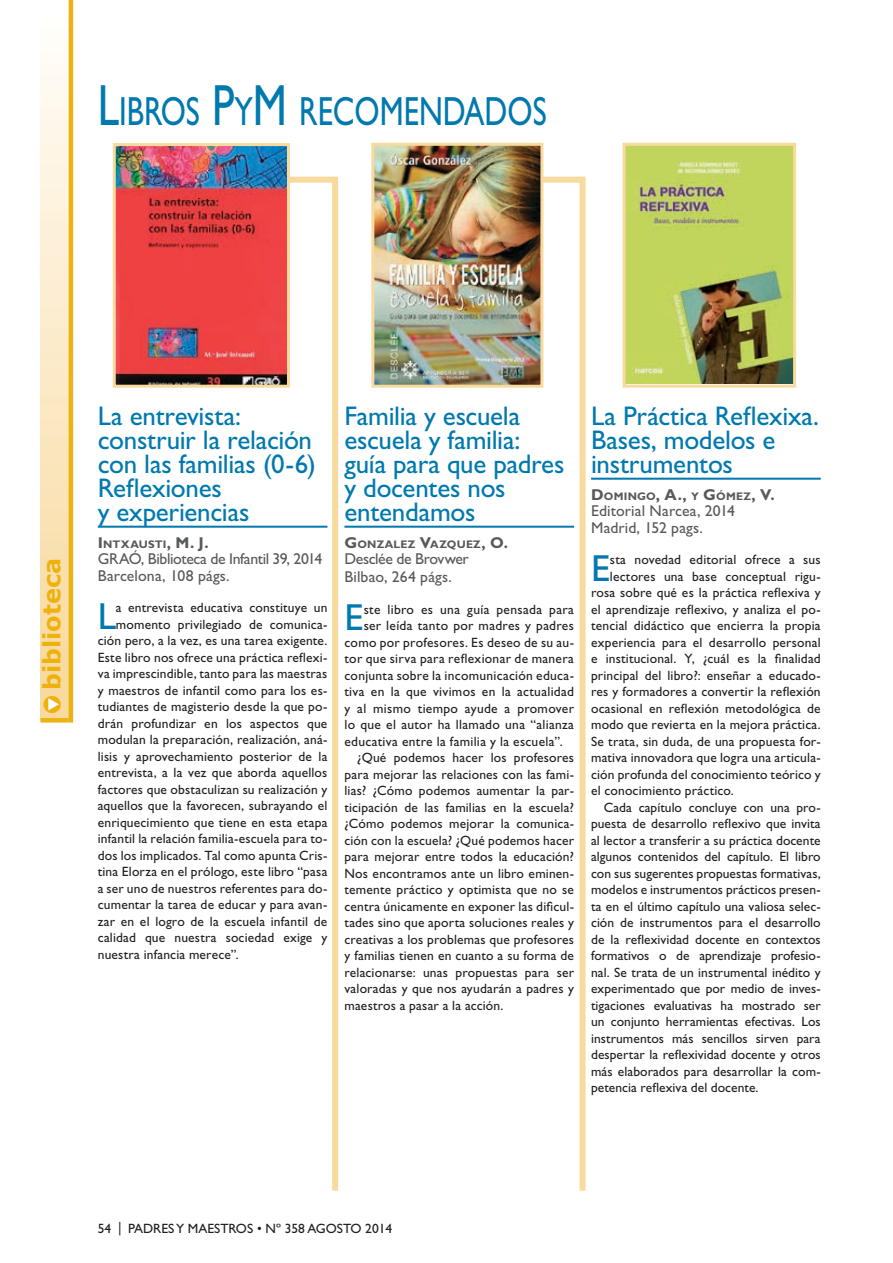
<style>
.page{position:relative;width:893px;height:1263px;background:#fff}
.page>*{position:absolute;margin:0;border:0;box-sizing:border-box;transform-origin:0 0}
.t1{font:40.8px "Gill Sans Std";color:#0079af;scale:.75 1}
.t2{font:37.65px "Gill Sans Std";color:#0079af}
.t3{font:27px/24px "Gill Sans Std";letter-spacing:-.01em;color:#0079af}
.t4{font:700 24px "Verdana";color:#eeb210}
.t5{font:15.75px/16.5px "Gill Sans Std";letter-spacing:-.005em;color:#58595b}
.t6{font:13.5px "Gill Sans Std";letter-spacing:.01em;color:#231f20}
.t7{font:700 10.95px "Gill Sans Std";letter-spacing:.02em;color:#58595b}
.s1{font-size:58.35px}
.s2{color:#fff}
.s3{font-size:15.75px}
</style>
<div class="page">
<div style="left:41px;top:0;width:30px;height:720px;background:linear-gradient(to bottom,#fffefc,#f8d799)"></div>
<hr style="left:41px;top:718px;width:28px;height:4px;background:#eeb210">
<hr style="left:69px;top:0;width:4px;height:722px;background:#eeb210">
<svg style="left:232px;top:176px;width:107px;height:1015px"></svg>
<svg style="left:465px;top:174px;width:121px;height:1017px"></svg>
<img style="left:117px;top:147px;width:169px;height:237px">
<div style="left:113px;top:143px;width:177px;height:245px;border:3px solid #f8da9f"></div>
<img style="left:375px;top:147px;width:164px;height:237px">
<div style="left:371px;top:143px;width:172px;height:245px;border:3px solid #f8da9f"></div>
<img style="left:627px;top:147px;width:165px;height:237px">
<div style="left:623px;top:143px;width:173px;height:245px;border:3px solid #f8da9f"></div>
<hr style="left:98px;top:526px;width:229px;height:2px;background:#0079af">
<hr style="left:344px;top:526px;width:230px;height:2px;background:#0079af">
<hr style="left:591px;top:478px;width:230px;height:2px;background:#0079af">
<h1 class="t1" style="left:98px;top:88px;width:600px"><span class="s1">L</span>IBROS <span class="s1">P</span>Y<span class="s1">M</span> RECOMENDADOS</h1>
<h3 class="t4" style="left:35px;top:714px;width:158px;rotate:-90deg"><span class="s2">▼</span>● biblioteca</h3>
<h3 class="t3" style="left:98px;top:404px;width:220px">La entrevista: construir la relación con las familias (0-6)<br>Reflexiones<br>y experiencias</h3>
<p class="t7" style="left:98px;top:538px;width:112px"><span class="s3">I</span> NTXAUSTI<span class="s3">, M. J.</span></p>
<p class="t5" style="left:98px;top:551px;width:226px">GRAÓ, Biblioteca de Infantil 39, 2014<br>Barcelona, 108 págs.</p>
<h2 class="t2" style="left:98px;top:594px;width:20px">L</h2>
<p class="t6" style="left:116px;top:600px;width:213px">a entrevista educativa constituye un</p>
<p class="t6" style="left:116px;top:616px;width:213px">momento privilegiado de comunica-</p>
<p class="t6" style="left:98px;top:633px;width:231px">ción pero, a la vez, es una tarea exigente.</p>
<p class="t6" style="left:98px;top:649px;width:231px">Este libro nos ofrece una práctica reflexi-</p>
<p class="t6" style="left:98px;top:666px;width:231px">va imprescindible, tanto para las maestras</p>
<p class="t6" style="left:98px;top:682px;width:231px">y maestros de infantil como para los es-</p>
<p class="t6" style="left:98px;top:699px;width:231px">tudiantes de magisterio desde la que po-</p>
<p class="t6" style="left:98px;top:715px;width:231px">drán profundizar en los aspectos que</p>
<p class="t6" style="left:98px;top:732px;width:231px">modulan la preparación, realización, aná-</p>
<p class="t6" style="left:98px;top:748px;width:231px">lisis y aprovechamiento posterior de la</p>
<p class="t6" style="left:98px;top:765px;width:231px">entrevista, a la vez que aborda aquellos</p>
<p class="t6" style="left:98px;top:781px;width:231px">factores que obstaculizan su realización y</p>
<p class="t6" style="left:98px;top:798px;width:231px">aquellos que la favorecen, subrayando el</p>
<p class="t6" style="left:98px;top:814px;width:231px">enriquecimiento que tiene en esta etapa</p>
<p class="t6" style="left:98px;top:831px;width:231px">infantil la relación familia-escuela para to-</p>
<p class="t6" style="left:98px;top:847px;width:231px">dos los implicados. Tal como apunta Cris-</p>
<p class="t6" style="left:98px;top:864px;width:231px">tina Elorza en el prólogo, este libro “pasa</p>
<p class="t6" style="left:98px;top:880px;width:231px">a ser uno de nuestros referentes para do-</p>
<p class="t6" style="left:98px;top:897px;width:231px">cumentar la tarea de educar y para avan-</p>
<p class="t6" style="left:98px;top:913px;width:231px">zar en el logro de la escuela infantil de</p>
<p class="t6" style="left:98px;top:930px;width:231px">calidad que nuestra sociedad exige y</p>
<p class="t6" style="left:98px;top:946px;width:143px">nuestra infancia merece”.</p>
<h3 class="t3" style="left:344px;top:404px;width:222px">Familia y escuela escuela y familia: guía para que padres y docentes nos entendamos</h3>
<p class="t7" style="left:344px;top:538px;width:165px"><span class="s3">G</span> ONZALEZ <span class="s3">V</span>AZQUEZ<span class="s3">, O.</span></p>
<p class="t5" style="left:344px;top:550px;width:126px;line-height:18px">Desclée de Brovwer<br>Bilbao, 264 págs.</p>
<h2 class="t2" style="left:344px;top:596px;width:20px">E</h2>
<p class="t6" style="left:364px;top:601px;width:212px">ste libro es una guía pensada para</p>
<p class="t6" style="left:364px;top:618px;width:212px">ser leída tanto por madres y padres</p>
<p class="t6" style="left:344px;top:634px;width:231px">como por profesores. Es deseo de su au-</p>
<p class="t6" style="left:344px;top:651px;width:231px">tor que sirva para reflexionar de manera</p>
<p class="t6" style="left:344px;top:667px;width:231px">conjunta sobre la incomunicación educa-</p>
<p class="t6" style="left:344px;top:684px;width:231px">tiva en la que vivimos en la actualidad</p>
<p class="t6" style="left:344px;top:700px;width:231px">y al mismo tiempo ayude a promover</p>
<p class="t6" style="left:344px;top:717px;width:231px">lo que el autor ha llamado una “alianza</p>
<p class="t6" style="left:344px;top:733px;width:220px">educativa entre la familia y la escuela”.</p>
<p class="t6" style="left:357px;top:750px;width:218px">¿Qué podemos hacer los profesores</p>
<p class="t6" style="left:344px;top:766px;width:231px">para mejorar las relaciones con las fami-</p>
<p class="t6" style="left:344px;top:783px;width:231px">lias? ¿Cómo podemos aumentar la par-</p>
<p class="t6" style="left:344px;top:799px;width:231px">ticipación de las familias en la escuela?</p>
<p class="t6" style="left:344px;top:816px;width:231px">¿Cómo podemos mejorar la comunica-</p>
<p class="t6" style="left:344px;top:832px;width:231px">ción con la escuela? ¿Qué podemos hacer</p>
<p class="t6" style="left:344px;top:849px;width:231px">para mejorar entre todos la educación?</p>
<p class="t6" style="left:344px;top:865px;width:231px">Nos encontramos ante un libro eminen-</p>
<p class="t6" style="left:344px;top:882px;width:231px">temente práctico y optimista que no se</p>
<p class="t6" style="left:344px;top:898px;width:231px">centra únicamente en exponer las dificul-</p>
<p class="t6" style="left:344px;top:915px;width:231px">tades sino que aporta soluciones reales y</p>
<p class="t6" style="left:344px;top:931px;width:231px">creativas a los problemas que profesores</p>
<p class="t6" style="left:344px;top:948px;width:231px">y familias tienen en cuanto a su forma de</p>
<p class="t6" style="left:344px;top:964px;width:231px">relacionarse: unas propuestas para ser</p>
<p class="t6" style="left:344px;top:981px;width:231px">valoradas y que nos ayudarán a padres y</p>
<p class="t6" style="left:344px;top:997px;width:161px">maestros a pasar a la acción.</p>
<h3 class="t3" style="left:591px;top:404px;width:230px">La Práctica Reflexixa.<br>Bases, modelos e instrumentos</h3>
<p class="t7" style="left:591px;top:490px;width:185px"><span class="s3">D</span>OMINGO<span class="s3">, A.,</span> Y <span class="s3">G</span> ÓMEZ<span class="s3">, V.</span></p>
<p class="t5" style="left:591px;top:503px;width:146px">Editorial Narcea, 2014<br>Madrid, 152 pags.</p>
<h2 class="t2" style="left:591px;top:546px;width:20px">E</h2>
<p class="t6" style="left:610px;top:552px;width:212px">sta novedad editorial ofrece a sus</p>
<p class="t6" style="left:610px;top:568px;width:212px">lectores una base conceptual rigu-</p>
<p class="t6" style="left:591px;top:585px;width:231px">rosa sobre qué es la práctica reflexiva y</p>
<p class="t6" style="left:591px;top:601px;width:231px">el aprendizaje reflexivo, y analiza el po-</p>
<p class="t6" style="left:591px;top:618px;width:231px">tencial didáctico que encierra la propia</p>
<p class="t6" style="left:591px;top:634px;width:231px">experiencia para el desarrollo personal</p>
<p class="t6" style="left:591px;top:651px;width:231px">e institucional. Y, ¿cuál es la finalidad</p>
<p class="t6" style="left:591px;top:667px;width:231px">principal del libro?: enseñar a educado-</p>
<p class="t6" style="left:591px;top:684px;width:231px">res y formadores a convertir la reflexión</p>
<p class="t6" style="left:591px;top:700px;width:231px">ocasional en reflexión metodológica de</p>
<p class="t6" style="left:591px;top:717px;width:231px">modo que revierta en la mejora práctica.</p>
<p class="t6" style="left:591px;top:733px;width:231px">Se trata, sin duda, de una propuesta for-</p>
<p class="t6" style="left:591px;top:750px;width:231px">mativa innovadora que logra una articula-</p>
<p class="t6" style="left:591px;top:766px;width:231px">ción profunda del conocimiento teórico y</p>
<p class="t6" style="left:591px;top:783px;width:144px">el conocimiento práctico.</p>
<p class="t6" style="left:604px;top:799px;width:218px">Cada capítulo concluye con una pro-</p>
<p class="t6" style="left:591px;top:816px;width:231px">puesta de desarrollo reflexivo que invita</p>
<p class="t6" style="left:591px;top:832px;width:231px">al lector a transferir a su práctica docente</p>
<p class="t6" style="left:591px;top:849px;width:231px">algunos contenidos del capítulo. El libro</p>
<p class="t6" style="left:591px;top:865px;width:231px">con sus sugerentes propuestas formativas,</p>
<p class="t6" style="left:591px;top:882px;width:231px">modelos e instrumentos prácticos presen-</p>
<p class="t6" style="left:591px;top:898px;width:231px">ta en el último capítulo una valiosa selec-</p>
<p class="t6" style="left:591px;top:915px;width:231px">ción de instrumentos para el desarrollo</p>
<p class="t6" style="left:591px;top:931px;width:231px">de la reflexividad docente en contextos</p>
<p class="t6" style="left:591px;top:948px;width:231px">formativos o de aprendizaje profesio-</p>
<p class="t6" style="left:591px;top:964px;width:231px">nal. Se trata de un instrumental inédito y</p>
<p class="t6" style="left:591px;top:981px;width:231px">experimentado que por medio de inves-</p>
<p class="t6" style="left:591px;top:997px;width:231px">tigaciones evaluativas ha mostrado ser</p>
<p class="t6" style="left:591px;top:1014px;width:231px">un conjunto herramientas efectivas. Los</p>
<p class="t6" style="left:591px;top:1030px;width:231px">instrumentos más sencillos sirven para</p>
<p class="t6" style="left:591px;top:1047px;width:231px">despertar la reflexividad docente y otros</p>
<p class="t6" style="left:591px;top:1063px;width:231px">más elaborados para desarrollar la com-</p>
<p class="t6" style="left:591px;top:1080px;width:169px">petencia reflexiva del docente.</p>
<p class="t6" style="left:98px;top:1221px;width:296px">54 | PADRES Y MAESTROS • Nº 358 AGOSTO 2014</p>
</div>
